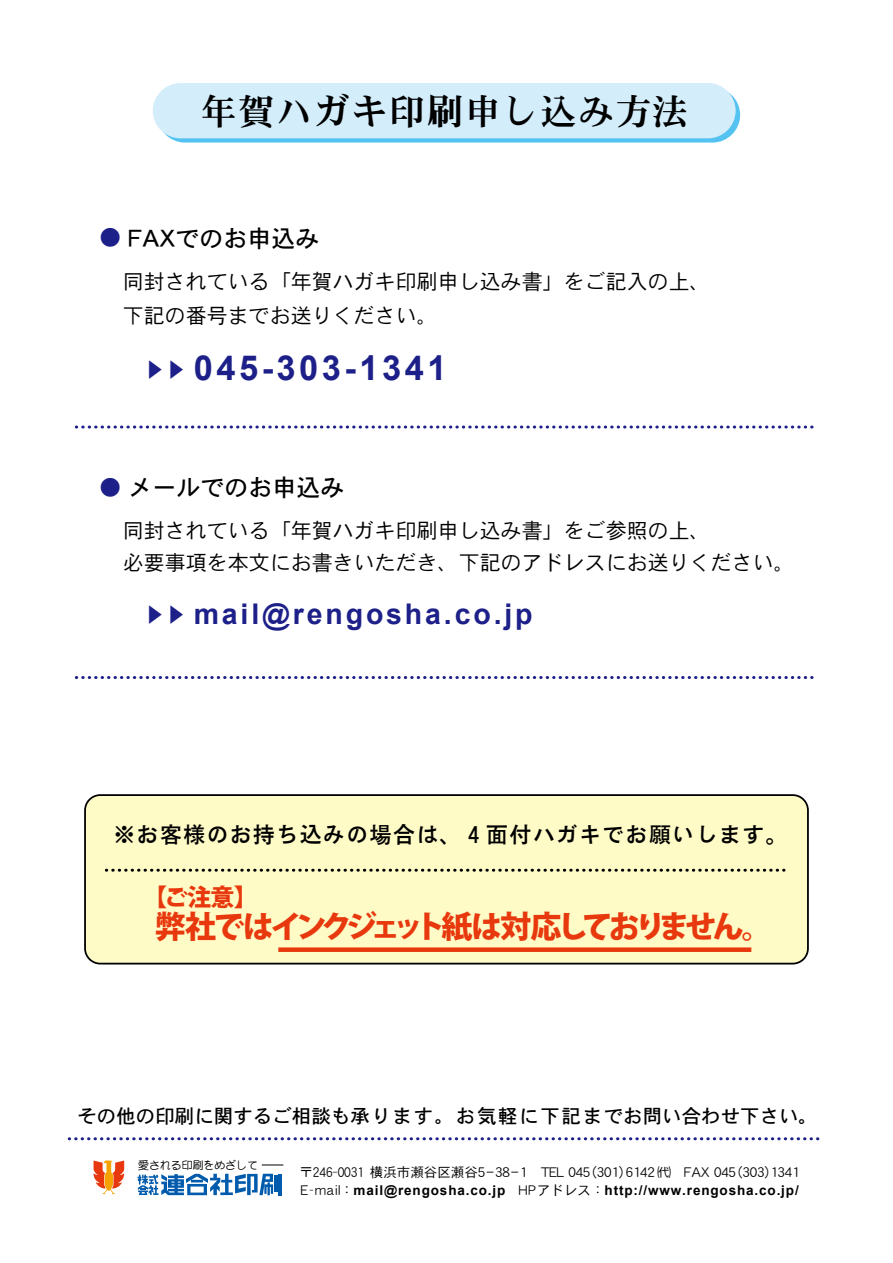
<style>
.page{position:relative;width:893px;height:1263px;background:#fff}
.page>*{position:absolute;margin:0;border:0;box-sizing:border-box;transform-origin:0 0}
.t1{font:36px "DFHS Mincho W7 WINP RKSJ H";letter-spacing:.05em;color:#000}
.t2{font:700 34.5px "Arial";letter-spacing:.1em;color:#1d2088}
.t3{font:800 31.05px "Koz Go Pr 6 N";letter-spacing:-.135em;color:#e8380d}
.t4{font:700 28.5px "Arial";letter-spacing:.1em;color:#1d2088}
.t5{font:24px "DFHS Gothic W5 WINP RKSJ H";color:#000}
.t6{font:800 24px "Koz Go Pr 6 N";color:#e8380d}
.t7{font:22.5px "Motoya Gothic W4 90 ms RKSJ H";letter-spacing:.035em;color:#000}
.t8{font:21px/34.5px "DFHS Gothic W3 WINP RKSJ H";color:#000}
.t9{font:19.5px "DFHS Gothic W5 WINP RKSJ H";color:#000}
.t10{font:700 13.5px "Arial";letter-spacing:.065em;color:#000}
.t11{font:13.5px "DFHS Gothic W3 WINP RKSJ H";color:#000}
.t12{font:10.8px "DF Maru Gothic Md WINP RKSJ H";color:#000}
.s1{font-size:21px;color:#1d2088}
.s2{font-family:"Koz Go Pr 6 N";font-weight:400;font-size:19.5px}
.s3{font-family:"DFHS Gothic W3 WINP RKSJ H";font-weight:400}
</style>
<div class="page">
<div style="left:85px;top:795px;width:723px;height:169px;background:#fffbc7;border-radius:15px"></div>
<div style="left:84px;top:794px;width:725px;height:170px;border:2px solid #000;border-radius:15px"></div>
<svg style="left:106px;top:869px;width:680px;height:3px"></svg>
<svg style="left:69px;top:1137px;width:751px;height:3px"></svg>
<svg style="left:93px;top:1160px;width:31px;height:34px"></svg>
<svg style="left:138px;top:1174px;width:135px;height:21px"></svg>
<hr style="left:274px;top:1175px;width:3px;height:16px;background:#005bac">
<hr style="left:279px;top:1174px;width:3px;height:21px;background:#005bac">
<svg style="left:262px;top:1165px;width:21px;height:1px"></svg>
<div style="left:157px;top:87px;width:583px;height:56px;background:linear-gradient(to right,#57c4f1,#54c3f1);border-radius:28px"></div>
<div style="left:153px;top:83px;width:583px;height:55px;background:#d3edfb;border-radius:28px"></div>
<svg style="left:76px;top:425px;width:738px;height:3px"></svg>
<svg style="left:76px;top:676px;width:738px;height:3px"></svg>
<div style="left:278px;top:947px;width:473px;height:5px;background:#e8380d"></div>
<h1 class="t1" style="left:201px;top:93px;width:489px">年賀ハガキ印刷申し込み方法</h1>
<p class="t5" style="left:100px;top:226px;width:221px"><span class="s1">●</span> FAXでのお申込み</p>
<p class="t8" style="left:123px;top:264px;width:589px">同封されている「年賀ハガキ印刷申し込み書」をご記入の上、下記の番号までお送りください。</p>
<h2 class="t2" style="left:144px;top:344px;width:304px"><span class="s2">▶▶</span> 045-303-1341</h2>
<p class="t5" style="left:100px;top:475px;width:246px"><span class="s1">●</span> メールでのお申込み</p>
<p class="t8" style="left:123px;top:515px;width:674px;line-height:31.5px">同封されている「年賀ハガキ印刷申し込み書」をご参照の上、<br>必要事項を本文にお書きいただき、下記のアドレスにお送りください。</p>
<h3 class="t4" style="left:123px;top:594px;width:411px"><span class="s2">　▶▶</span> mail@rengosha.co.jp</h3>
<p class="t7" style="left:113px;top:823px;width:676px">※お客様のお持ち込みの場合は、４面付ハガキでお願いします。</p>
<p class="t6" style="left:143px;top:884px;width:116px">【ご注意】</p>
<h3 class="t3" style="left:155px;top:909px;width:619px">弊社ではインクジェット紙は対応しておりません。</h3>
<p class="t9" style="left:77px;top:1106px;width:729px">その他の印刷に関するご相談も承ります。お気軽に下記までお問い合わせ下さい｡</p>
<p class="t12" style="left:138px;top:1159px;width:121px">愛される印刷をめざして</p>
<p class="t11" style="left:299px;top:1165px;width:501px">〒246-0031 横浜市瀬谷区瀬谷5－38－1　TEL 045（301）6142 ㈹ FAX 045（303）1341</p>
<p class="t10" style="left:301px;top:1181px;width:499px"><span class="s3">E-mail：</span>mail@rengosha.co.jp <span class="s3">HPアドレス：</span>http://www.rengosha.co.jp/</p>
</div>
